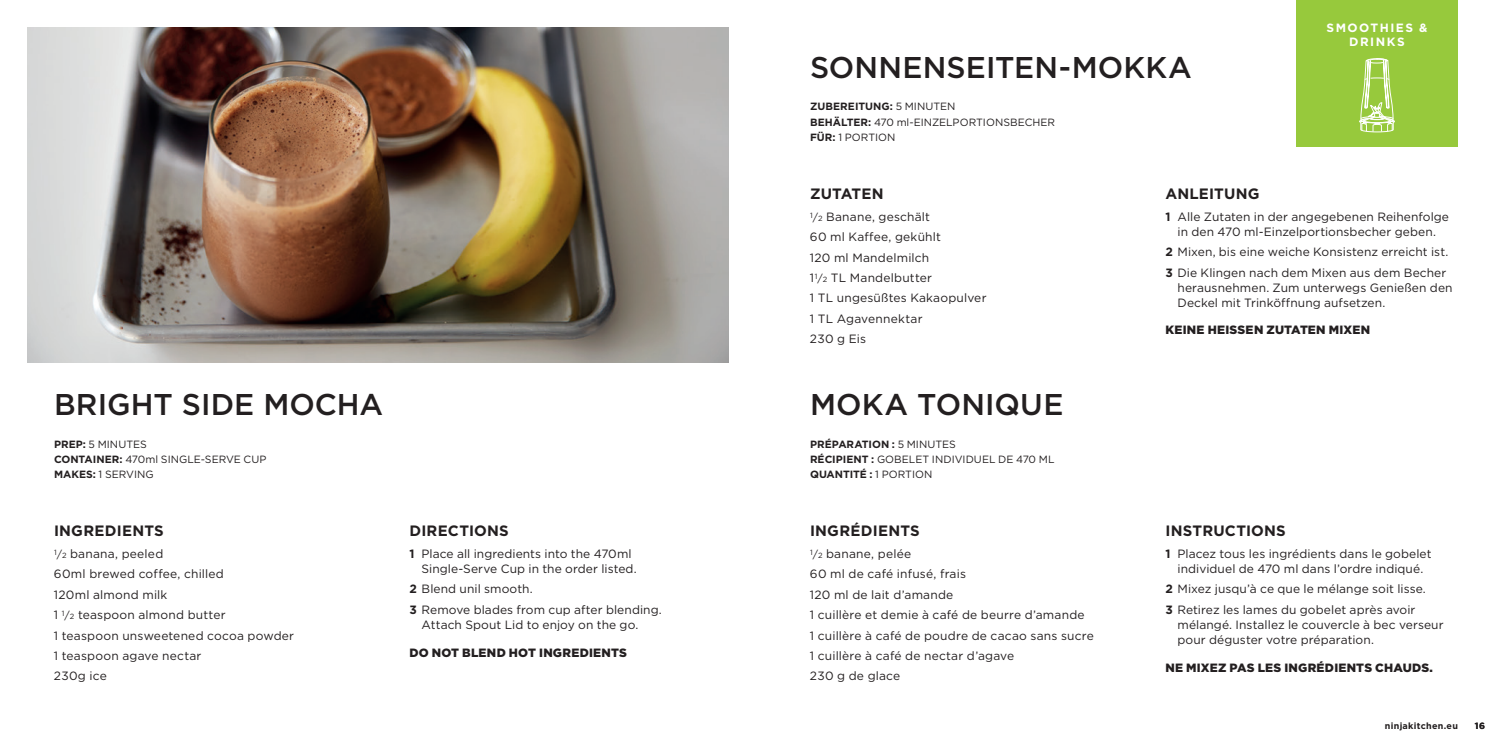
<style>
.page{position:relative;width:1512px;height:756px;background:#fff}
.page>*{position:absolute;margin:0;border:0;box-sizing:border-box;transform-origin:0 0}
.t1{font:500 30px "Gotham";letter-spacing:.005em;color:#231f20}
.t2{font:700 15px "Gotham";letter-spacing:.015em;color:#231f20}
.t3{font:12px/20.4px "Gotham";letter-spacing:.01em;color:#231f20}
.t4{font:900 12px "Gotham";letter-spacing:.02em;color:#231f20}
.t5{font:700 12px/14.4px "Gotham";letter-spacing:.125em;color:#fff;text-align:center}
.t6{font:10.5px/15.3px "Gotham";letter-spacing:.005em;color:#231f20}
.t7{font:700 9px "Gotham";letter-spacing:.03em;color:#231f20}
.s1{font-weight:700}
.s2{font-size:10.5px}
.s3{font-size:7.5px}
</style>
<div class="page">
<div style="left:1296px;top:0;width:162px;height:147px;background:#97c93c"></div>
<svg style="left:1359px;top:58px;width:36px;height:75px"></svg>
<img style="left:27px;top:27px;width:702px;height:336px">
<h1 class="t1" style="left:54px;top:385px;width:331px">BRIGHT SIDE MOCHA</h1>
<p class="t6" style="left:54px;top:436px;width:214px"><span class="s1">PREP:</span> 5 MINUTES<br><span class="s1">CONTAINER:</span> 470ml SINGLE-SERVE CUP<br><span class="s1">MAKES:</span> 1 SERVING</p>
<p class="t2" style="left:54px;top:521px;width:111px">INGREDIENTS</p>
<p class="t3" style="left:54px;top:543px;width:242px"><sup>1</sup><span class="s2">/</span><span class="s3">2</span> banana, peeled<br>60ml brewed coffee, chilled<br>120ml almond milk<br>1 <sup>1</sup><span class="s2">/</span><span class="s3">2</span> teaspoon almond butter<br>1 teaspoon unsweetened cocoa powder<br>1 teaspoon agave nectar<br>230g ice</p>
<p class="t2" style="left:410px;top:521px;width:101px">DIRECTIONS</p>
<p class="t3" style="left:422px;top:546px;width:217px;line-height:15px;text-indent:-12px"><span class="s1">1</span> Place all ingredients into the 470ml<br>Single-Serve Cup in the order listed.</p>
<p class="t3" style="left:410px;top:579px;width:254px"><span class="s1">2</span> Blend unil smooth.<br><span class="s1">3</span> Remove blades from cup after blending.</p>
<p class="t3" style="left:422px;top:614px;width:218px">Attach Spout Lid to enjoy on the go.</p>
<p class="t4" style="left:410px;top:644px;width:219px">DO NOT BLEND HOT INGREDIENTS</p>
<h1 class="t1" style="left:810px;top:48px;width:383px">SONNENSEITEN-MOKKA</h1>
<p class="t6" style="left:810px;top:99px;width:247px"><span class="s1">ZUBEREITUNG:</span> 5 MINUTEN<br><span class="s1">BEHÄLTER:</span> 470 ml-EINZELPORTIONSBECHER<br><span class="s1">FÜR:</span> 1 PORTION</p>
<p class="t5" style="left:1327px;top:21px;width:102px">SMOOTHIES &amp;<br>DRINKS</p>
<p class="t2" style="left:810px;top:184px;width:75px">ZUTATEN</p>
<p class="t3" style="left:810px;top:206px;width:178px"><sup>1</sup><span class="s2">/</span><span class="s3">2</span> Banane, geschält<br>60 ml Kaffee, gekühlt<br>120 ml Mandelmilch<br>1<sup>1</sup><span class="s2">/</span><span class="s3">2</span> TL Mandelbutter<br>1 TL ungesüßtes Kakaopulver<br>1 TL Agavennektar<br>230 g Eis</p>
<h1 class="t1" style="left:810px;top:385px;width:255px">MOKA TONIQUE</h1>
<p class="t6" style="left:810px;top:436px;width:246px"><span class="s1">PRÉPARATION :</span> 5 MINUTES<br><span class="s1">RÉCIPIENT :</span> GOBELET INDIVIDUEL DE 470 ML<br><span class="s1">QUANTITÉ :</span> 1 PORTION</p>
<p class="t2" style="left:810px;top:521px;width:111px">INGRÉDIENTS</p>
<p class="t3" style="left:810px;top:543px;width:285px"><sup>1</sup><span class="s2">/</span><span class="s3">2</span> banane, pelée<br>60 ml de café infusé, frais<br>120 ml de lait d’amande<br>1 cuillère et demie à café de beurre d’amande<br>1 cuillère à café de poudre de cacao sans sucre<br>1 cuillère à café de nectar d’agave<br>230 g de glace</p>
<p class="t2" style="left:1166px;top:184px;width:96px">ANLEITUNG</p>
<p class="t3" style="left:1166px;top:209px;width:285px;line-height:15px;text-align:center"><span class="s1">1</span> Alle Zutaten in der angegebenen Reihenfolge in den 470 ml-Einzelportionsbecher geben.</p>
<p class="t3" style="left:1166px;top:242px;width:284px"><span class="s1">2</span> Mixen, bis eine weiche Konsistenz erreicht ist.<br><span class="s1">3</span> Die Klingen nach dem Mixen aus dem Becher</p>
<p class="t3" style="left:1178px;top:280px;width:277px;line-height:15px">herausnehmen. Zum unterwegs Genießen den<br>Deckel mit Trinköffnung aufsetzen.</p>
<p class="t4" style="left:1166px;top:322px;width:206px">KEINE HEISSEN ZUTATEN MIXEN</p>
<p class="t2" style="left:1166px;top:521px;width:122px">INSTRUCTIONS</p>
<p class="t3" style="left:1166px;top:546px;width:268px;line-height:15px;text-align:center"><span class="s1">1</span> Placez tous les ingrédients dans le gobelet individuel de 470 ml dans l’ordre indiqué.</p>
<p class="t3" style="left:1166px;top:579px;width:262px"><span class="s1">2</span> Mixez jusqu’à ce que le mélange soit lisse.<br><span class="s1">3</span> Retirez les lames du gobelet après avoir</p>
<p class="t3" style="left:1178px;top:617px;width:268px;line-height:15px">mélangé. Installez le couvercle à bec verseur pour déguster votre préparation.</p>
<p class="t4" style="left:1166px;top:659px;width:269px">NE MIXEZ PAS LES INGRÉDIENTS CHAUDS.</p>
<p class="t7" style="left:1385px;top:720px;width:75px">ninjakitchen.eu</p>
<p class="t7" style="left:1475px;top:720px;width:12px">16</p>
</div>
